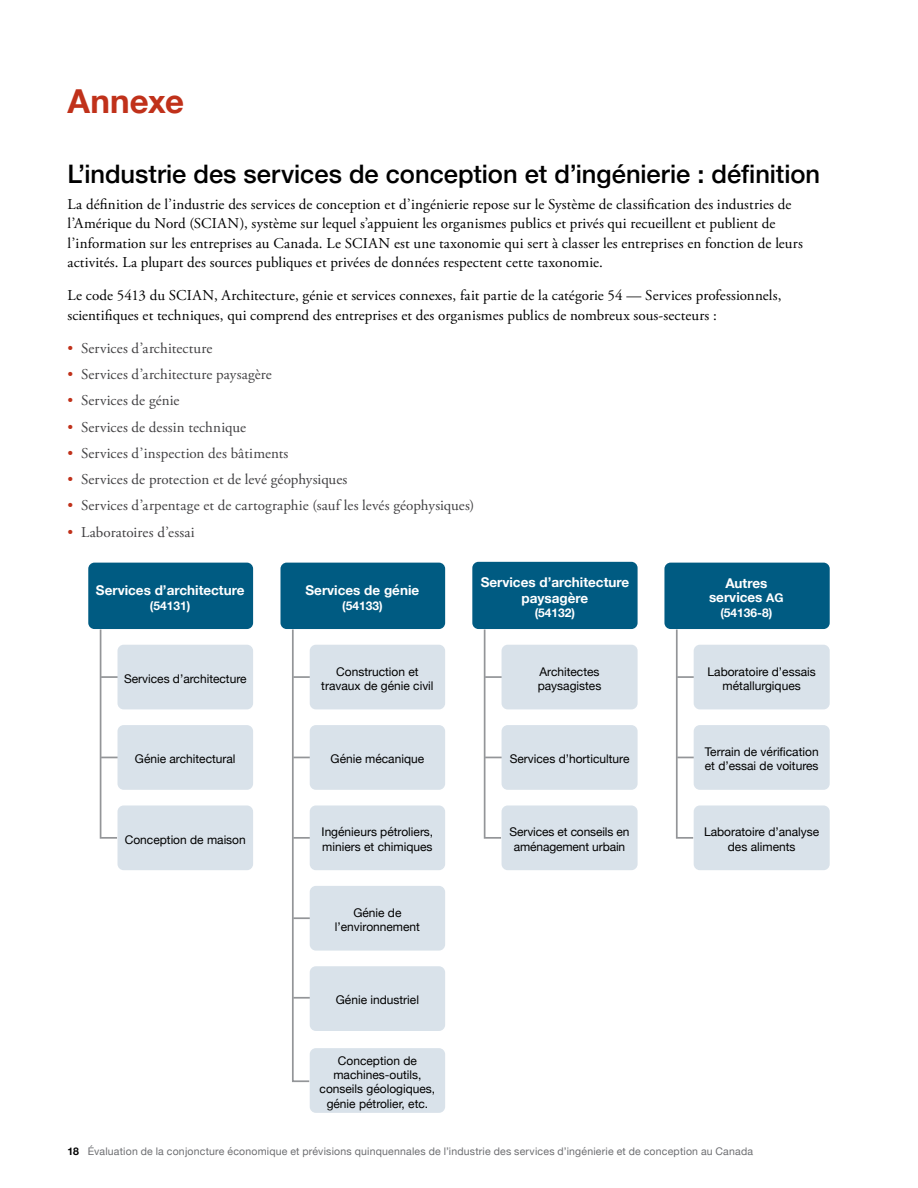
<style>
.page{position:relative;width:918px;height:1188px;background:#fff}
.page>*{position:absolute;margin:0;border:0;box-sizing:border-box;transform-origin:0 0}
.t1{font:700 33px "Helvetica Neue";letter-spacing:.005em;color:#c0311a}
.t2{font:500 25.5px "Helvetica Neue";color:#000}
.t3{font:15px/19.5px "Adobe Garamond Pro";letter-spacing:.005em;color:#000}
.t4{font:15px "Adobe Garamond Pro";letter-spacing:.01em;color:#414042}
.t5{font:700 13.5px/16.2px "Helvetica Neue";color:#fff;text-align:center}
.t6{font:12px/14.4px "Helvetica Neue";color:#000;text-align:center}
.t7{font:700 12px "Helvetica Neue";color:#fff}
.t8{font:10.5px "Helvetica Neue";letter-spacing:.02em;color:#6d6e71}
.s1{color:#c0311a}
.s2{font-size:12px}
.s3{font-weight:700;color:#000}
</style>
<div class="page">
<div style="left:472px;top:562px;width:166px;height:67px;background:#005b82;border-radius:6px"></div>
<svg style="left:483px;top:629px;width:25px;height:211px"></svg>
<div style="left:502px;top:645px;width:136px;height:64px;background:#d9e2ea;border-radius:6px"></div>
<div style="left:502px;top:725px;width:136px;height:65px;background:#d9e2ea;border-radius:6px"></div>
<div style="left:502px;top:805px;width:136px;height:65px;background:#d9e2ea;border-radius:6px"></div>
<div style="left:664px;top:563px;width:166px;height:66px;background:#005b82;border-radius:6px"></div>
<svg style="left:675px;top:629px;width:25px;height:211px"></svg>
<div style="left:694px;top:645px;width:136px;height:64px;background:#d9e2ea;border-radius:6px"></div>
<div style="left:694px;top:725px;width:136px;height:65px;background:#d9e2ea;border-radius:6px"></div>
<div style="left:694px;top:805px;width:136px;height:65px;background:#d9e2ea;border-radius:6px"></div>
<div style="left:88px;top:563px;width:165px;height:66px;background:#005b82;border-radius:6px"></div>
<svg style="left:99px;top:629px;width:25px;height:211px"></svg>
<div style="left:118px;top:645px;width:135px;height:64px;background:#d9e2ea;border-radius:6px"></div>
<div style="left:118px;top:725px;width:135px;height:65px;background:#d9e2ea;border-radius:6px"></div>
<div style="left:118px;top:805px;width:135px;height:65px;background:#d9e2ea;border-radius:6px"></div>
<div style="left:281px;top:563px;width:164px;height:66px;background:#005b82;border-radius:6px"></div>
<svg style="left:291px;top:629px;width:25px;height:454px"></svg>
<hr style="left:293px;top:837px;width:23px;height:2px;background:#939598">
<hr style="left:293px;top:917px;width:23px;height:2px;background:#939598">
<hr style="left:293px;top:997px;width:23px;height:2px;background:#939598">
<div style="left:310px;top:645px;width:135px;height:64px;background:#d9e2ea;border-radius:6px"></div>
<div style="left:310px;top:725px;width:135px;height:65px;background:#d9e2ea;border-radius:6px"></div>
<div style="left:310px;top:886px;width:135px;height:65px;background:#d9e2ea;border-radius:6px"></div>
<div style="left:310px;top:966px;width:135px;height:65px;background:#d9e2ea;border-radius:6px"></div>
<div style="left:310px;top:1048px;width:135px;height:65px;background:#d9e2ea;border-radius:6px"></div>
<div style="left:310px;top:805px;width:135px;height:65px;background:#d9e2ea;border-radius:6px"></div>
<h1 class="t1" style="left:68px;top:76px;width:118px">Annexe</h1>
<h2 class="t2" style="left:68px;top:153px;width:754px">L’industrie des services de conception et d’ingénierie : définition</h2>
<p class="t3" style="left:68px;top:195px;width:737px">La définition de l’industrie des services de conception et d’ingénierie repose sur le Système de classification des industries de l’Amérique du Nord (SCIAN), système sur lequel s’appuient les organismes publics et privés qui recueillent et publient de l’information sur les entreprises au Canada. Le SCIAN est une taxonomie qui sert à classer les entreprises en fonction de leurs activités. La plupart des sources publiques et privées de données respectent cette taxonomie.</p>
<p class="t3" style="left:68px;top:286px;width:715px">Le code 5413 du SCIAN, Architecture, génie et services connexes, fait partie de la catégorie 54 — Services professionnels, scientifiques et techniques, qui comprend des entreprises et des organismes publics de nombreux sous-secteurs :</p>
<p class="t4" style="left:68px;top:339px;width:146px"><span class="s1">•</span> Services d’architecture</p>
<p class="t4" style="left:68px;top:365px;width:206px"><span class="s1">•</span> Services d’architecture paysagère</p>
<p class="t4" style="left:68px;top:392px;width:114px"><span class="s1">•</span> Services de génie</p>
<p class="t4" style="left:68px;top:418px;width:180px"><span class="s1">•</span> Services de dessin technique</p>
<p class="t4" style="left:68px;top:444px;width:222px"><span class="s1">•</span> Services d’inspection des bâtiments</p>
<p class="t4" style="left:68px;top:470px;width:281px"><span class="s1">•</span> Services de protection et de levé géophysiques</p>
<p class="t4" style="left:68px;top:497px;width:408px"><span class="s1">•</span> Services d’arpentage et de cartographie (sauf les levés géophysiques)</p>
<p class="t4" style="left:68px;top:523px;width:129px"><span class="s1">•</span> Laboratoires d’essai</p>
<p class="t5" style="left:96px;top:583px;width:150px">Services d’architecture</p>
<p class="t7" style="left:150px;top:596px;width:42px">(54131)</p>
<p class="t6" style="left:124px;top:672px;width:124px">Services d’architecture</p>
<p class="t6" style="left:135px;top:752px;width:102px">Génie architectural</p>
<p class="t6" style="left:125px;top:833px;width:123px">Conception de maison</p>
<p class="t5" style="left:306px;top:583px;width:115px">Services de génie</p>
<p class="t7" style="left:342px;top:596px;width:42px">(54133)</p>
<p class="t6" style="left:321px;top:665px;width:114px">Construction et travaux de génie civil</p>
<p class="t6" style="left:331px;top:752px;width:95px">Génie mécanique</p>
<p class="t6" style="left:322px;top:826px;width:113px;text-align:left">Ingénieurs pétroliers, miniers et chimiques</p>
<p class="t6" style="left:335px;top:906px;width:87px">Génie de l’environnement</p>
<p class="t6" style="left:336px;top:994px;width:85px">Génie industriel</p>
<p class="t6" style="left:320px;top:1054px;width:117px">Conception de machines-outils, conseils géologiques, génie pétrolier, etc.</p>
<p class="t5" style="left:481px;top:574px;width:150px">Services d’architecture paysagère</p>
<p class="t7" style="left:535px;top:604px;width:42px">(54132)</p>
<p class="t6" style="left:538px;top:665px;width:65px;text-align:left">Architectes paysagistes</p>
<p class="t6" style="left:510px;top:752px;width:121px">Services d’horticulture</p>
<p class="t6" style="left:510px;top:826px;width:121px">Services et conseils en aménagement urbain</p>
<p class="t5" style="left:709px;top:576px;width:76px;line-height:14.4px">Autres services <span class="s2">AG</span></p>
<p class="t7" style="left:720px;top:603px;width:54px">(54136-8)</p>
<p class="t6" style="left:708px;top:665px;width:110px">Laboratoire d’essais métallurgiques</p>
<p class="t6" style="left:705px;top:745px;width:115px;text-align:left">Terrain de vérification et d’essai de voitures</p>
<p class="t6" style="left:704px;top:826px;width:117px">Laboratoire d’analyse des aliments</p>
<p class="t8" style="left:68px;top:1144px;width:687px"><span class="s3">18</span> Évaluation de la conjoncture économique et prévisions quinquennales de l’industrie des services d’ingénierie et de conception au Canada</p>
</div>
